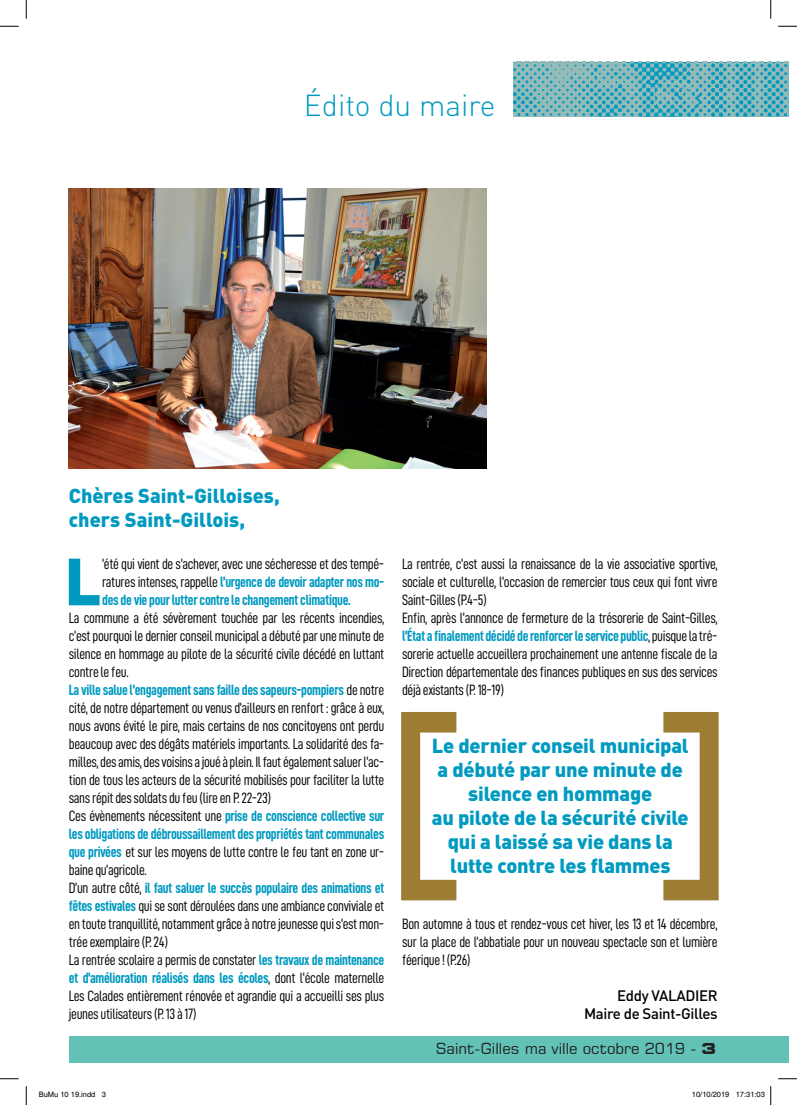
<style>
.page{position:relative;width:797px;height:1105px;background:#fff}
.page>*{position:absolute;margin:0;border:0;box-sizing:border-box;transform-origin:0 0}
.Texte_pour_2{font:900 65.5px "DIN";color:#009ac0}
.t1{font:300 30px "DIN";color:#009ac0}
.Intertitre{font:900 20px/24px "DIN";letter-spacing:-.01em;color:#009ac0}
.Texte_pour_2-2{font:15px/18px "D DIN Condensed";letter-spacing:-.025em;color:#000001;text-align:justify;scale:.95 1}
.Texte_pour_2-3{font:15px/18px "D DIN Condensed Bold";letter-spacing:-.025em;color:#009ac0;text-align:justify;scale:.95 1}
.t2{font:15px "Square 721 BT";color:#231f20}
.Texte_pour_2-4{font:500 15px/18px "DIN";letter-spacing:-.025em;color:#000001;text-align:right}
.t3{font:7.5px "Helvetica";color:#000}
.s1{font-family:"D DIN Condensed";color:#000001}
.s2{font-family:"D DIN Condensed Bold";color:#009ac0}
.s3{font-weight:700;font-stretch:expanded}
</style>
<div class="page">
<img style="left:513px;top:62px;width:275px;height:54px">
<svg style="left:401px;top:712px;width:55px;height:188px"></svg>
<svg style="left:663px;top:712px;width:55px;height:188px"></svg>
<div style="left:69px;top:1036px;width:719px;height:26px;background:#62c2b5"></div>
<img style="left:69px;top:189px;width:418px;height:279px">
<svg style="left:0;top:25px;width:19px;height:2px"></svg>
<svg style="left:778px;top:25px;width:19px;height:2px"></svg>
<svg style="left:0;top:1078px;width:19px;height:1px"></svg>
<svg style="left:778px;top:1078px;width:19px;height:1px"></svg>
<svg style="left:25px;top:0;width:2px;height:19px"></svg>
<svg style="left:25px;top:1086px;width:2px;height:19px"></svg>
<svg style="left:770px;top:0;width:1px;height:19px"></svg>
<svg style="left:770px;top:1086px;width:1px;height:19px"></svg>
<p class="t1" style="left:304px;top:87px;width:193px">Édito du maire</p>
<p class="Intertitre" style="left:69px;top:483px;width:212px">Chères Saint-Gilloises, chers Saint-Gillois,</p>
<p class="Texte_pour_2" style="left:64px;top:538px;width:39px">L</p>
<p class="Texte_pour_2-3" style="left:102px;top:555px;width:298px"><span class="s1">’été qui vient de s’achever, avec une sécheresse et des tempé&shy;ratures intenses, rappelle</span> l’urgence de devoir adapter nos mo&shy;des de vie pour lutter contre le changement climatique.</p>
<p class="Texte_pour_2-2" style="left:69px;top:609px;width:334px">La commune a été sévèrement touchée par les récents incendies, c’est pourquoi le dernier conseil municipal a débuté par une minute de silence en hommage au pilote de la sécurité civile décédé en luttant contre le feu.</p>
<p class="Texte_pour_2-2" style="left:69px;top:681px;width:334px"><span class="s2">La ville salue l’engagement sans faille des sapeurs-pompiers</span> de notre cité, de notre département ou venus d’ailleurs en renfort : grâce à eux, nous avons évité le pire, mais certains de nos concitoyens ont perdu beaucoup avec des dégâts matériels importants. La solidarité des fa&shy;milles, des amis, des voisins a joué à plein. Il faut également saluer l’ac&shy;tion de tous les acteurs de la sécurité mobilisés pour faciliter la lutte sans répit des soldats du feu (lire en P. 22-23)</p>
<p class="Texte_pour_2-3" style="left:69px;top:807px;width:333px"><span class="s1">Ces évènements nécessitent une</span> prise de conscience collective sur les obligations de débroussaillement des propriétés tant communales que privées <span class="s1">et sur les moyens de lutte contre le feu tant en zone ur&shy;baine qu’agricole.</span></p>
<p class="Texte_pour_2-2" style="left:69px;top:879px;width:333px">D’un autre côté, <span class="s2">il faut saluer le succès populaire des animations et fêtes estivales</span> qui se sont déroulées dans une ambiance conviviale et en toute tranquillité, notamment grâce à notre jeunesse qui s’est mon&shy;trée exemplaire (P. 24)</p>
<p class="Texte_pour_2-2" style="left:69px;top:951px;width:333px">La rentrée scolaire a permis de constater <span class="s2">les travaux de maintenance et d’amélioration réalisés dans les écoles</span>, dont l’école maternelle Les Calades entièrement rénovée et agrandie qui a accueilli ses plus jeunes utilisateurs (P. 13 à 17)</p>
<p class="Texte_pour_2-2" style="left:402px;top:555px;width:333px">La rentrée, c’est aussi la renaissance de la vie associative sportive, sociale et culturelle, l’occasion de remercier tous ceux qui font vivre Saint-Gilles (P.4-5)</p>
<p class="Texte_pour_2-2" style="left:402px;top:609px;width:333px">Enfin, après l’annonce de fermeture de la trésorerie de Saint-Gilles, <span class="s2">l’État a finalement décidé de renforcer le service public</span>, puisque la tré&shy;sorerie actuelle accueillera prochainement une antenne fiscale de la Direction départementale des finances publiques en sus des services déjà existants (P. 18-19)</p>
<p class="Intertitre" style="left:432px;top:733px;width:258px;text-align:center">Le dernier conseil municipal a débuté par une minute de silence en hommage<br>au pilote de la sécurité civile qui a laissé sa vie dans la lutte contre les flammes</p>
<p class="Texte_pour_2-2" style="left:402px;top:915px;width:333px">Bon automne à tous et rendez-vous cet hiver, les 13 et 14 décembre, sur la place de l’abbatiale pour un nouveau spectacle son et lumière féerique ! (P.26)</p>
<p class="Texte_pour_2-4" style="left:584px;top:986px;width:135px">Eddy VALADIER<br>Maire de Saint-Gilles</p>
<p class="t2" style="left:436px;top:1039px;width:282px">Saint-Gilles ma ville octobre 2019 - <span class="s3">3</span></p>
<p class="t3" style="left:39px;top:1090px;width:69px">BuMu 10 19.indd 3</p>
<p class="t3" style="left:692px;top:1090px;width:74px">10/10/2019 17:31:03</p>
</div>
